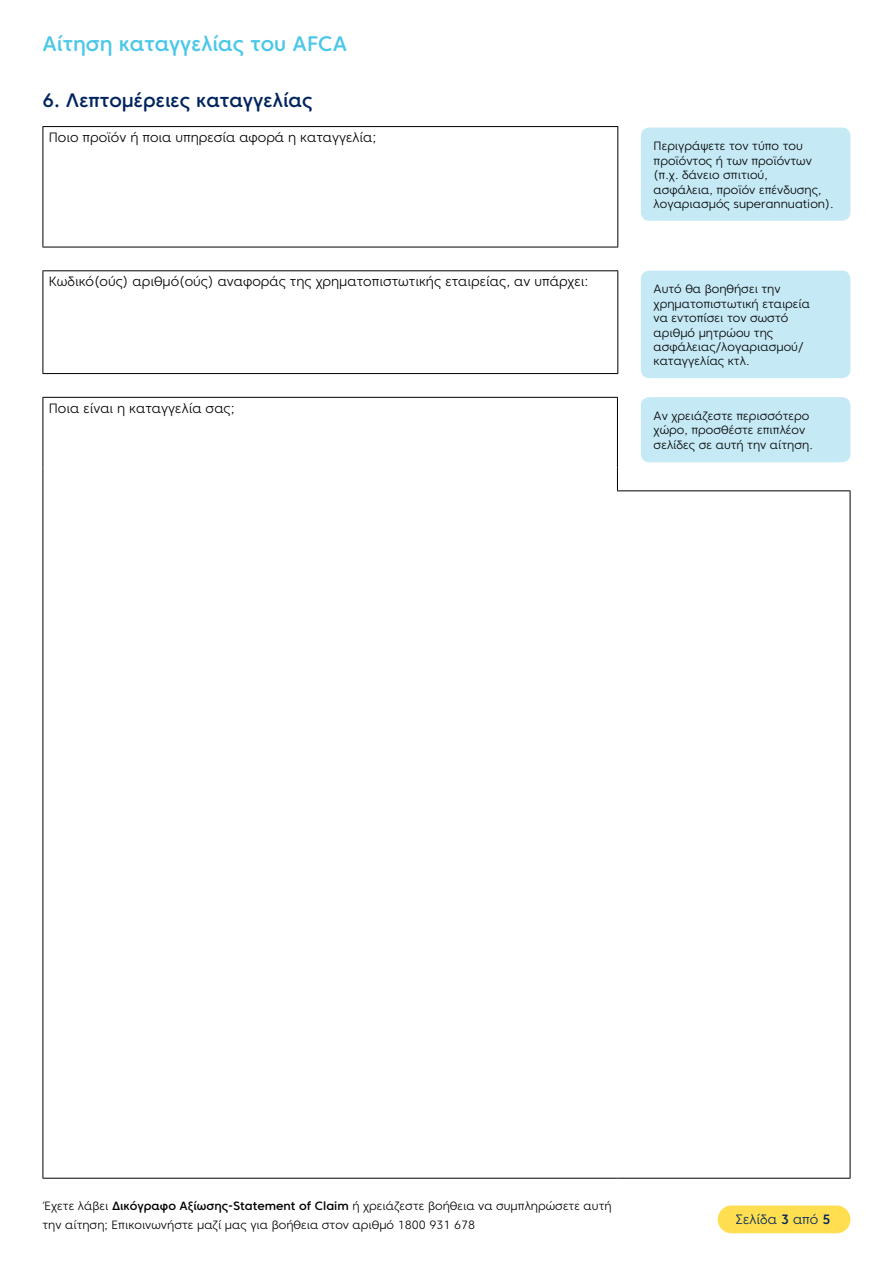
<style>
.page{position:relative;width:893px;height:1263px;background:#fff}
.page>*{position:absolute;margin:0;border:0;box-sizing:border-box;transform-origin:0 0}
.t1{font:500 21px "Core Sans CR 55";color:#4ac7e9}
.t2{font:500 19.5px "Core Sans CR 55";color:#00245f}
.t3{font:300 13.5px "Core Sans CR 35";color:#000}
.t4{font:300 13.5px "Core Sans CR 35";color:#00245f}
.t5{font:300 12px/14.4px "Core Sans CR 35";color:#000}
.s1{font-family:"Core Sans CR 55";font-weight:500}
</style>
<div class="page">
<div style="left:718px;top:1205px;width:132px;height:28px;background:#ffdf4f;border-radius:14px"></div>
<hr style="left:43px;top:126px;width:575px;height:1px;background:#000">
<hr style="left:43px;top:127px;width:1px;height:120px;background:#000">
<hr style="left:617px;top:127px;width:1px;height:120px;background:#000">
<hr style="left:43px;top:247px;width:575px;height:1px;background:#000">
<hr style="left:43px;top:270px;width:575px;height:1px;background:#000">
<hr style="left:43px;top:271px;width:1px;height:102px;background:#000">
<hr style="left:617px;top:271px;width:1px;height:102px;background:#000">
<hr style="left:43px;top:373px;width:575px;height:1px;background:#000">
<hr style="left:43px;top:397px;width:575px;height:1px;background:#000">
<hr style="left:43px;top:398px;width:1px;height:69px;background:#000">
<hr style="left:617px;top:398px;width:1px;height:69px;background:#000">
<svg style="left:43px;top:467px;width:1px;height:24px"></svg>
<svg style="left:617px;top:467px;width:1px;height:23px"></svg>
<hr style="left:43px;top:491px;width:1px;height:687px;background:#000">
<hr style="left:850px;top:491px;width:1px;height:687px;background:#000">
<hr style="left:617px;top:490px;width:233px;height:1px;background:#000">
<hr style="left:43px;top:1178px;width:574px;height:1px;background:#000">
<hr style="left:617px;top:1178px;width:233px;height:1px;background:#000">
<div style="left:641px;top:128px;width:209px;height:93px;background:#c5e9f5;border-radius:9px"></div>
<div style="left:641px;top:271px;width:209px;height:107px;background:#c5e9f5;border-radius:9px"></div>
<div style="left:641px;top:397px;width:209px;height:65px;background:#c5e9f5;border-radius:9px"></div>
<h1 class="t1" style="left:43px;top:31px;width:306px">Aίτηση καταγγελίας του AFCA</h1>
<h2 class="t2" style="left:43px;top:88px;width:272px">6. Λεπτομέρειες καταγγελίας</h2>
<p class="t3" style="left:49px;top:129px;width:329px">Ποιο προϊόν ή ποια υπηρεσία αφορά η καταγγελία;</p>
<p class="t3" style="left:49px;top:273px;width:541px">Κωδικό(ούς) αριθμό(ούς) αναφοράς της χρηματοπιστωτικής εταιρείας, αν υπάρχει:</p>
<p class="t3" style="left:49px;top:400px;width:187px">Ποια είναι η καταγγελία σας;</p>
<p class="t5" style="left:654px;top:139px;width:181px">Περιγράψετε τον τύπο του προϊόντος ή των προϊόντων (π.χ. δάνειο σπιτιού,<br>ασφάλεια, προϊόν επένδυσης, λογαριασμός superannuation).</p>
<p class="t5" style="left:654px;top:282px;width:158px">Αυτό θα βοηθήσει την χρηματοπιστωτική εταιρεία να εντοπίσει τον σωστό αριθμό μητρώου της ασφάλειας/λογαριασμού/ καταγγελίας κτλ.</p>
<p class="t5" style="left:654px;top:408px;width:161px">Αν χρειάζεστε περισσότερο χώρο, προσθέστε επιπλέον σελίδες σε αυτή την αίτηση.</p>
<p class="t5" style="left:43px;top:1196px;width:571px;line-height:19.5px">Έχετε λάβει <span class="s1">Δικόγραφο Αξίωσης-Statement of Claim</span> ή χρειάζεστε βοήθεια να συμπληρώσετε αυτή την αίτηση; Επικοινωνήστε μαζί μας για βοήθεια στον αριθμό 1800 931 678</p>
<p class="t4" style="left:735px;top:1211px;width:97px">Σελίδα <span class="s1">3</span> από <span class="s1">5</span></p>
</div>
